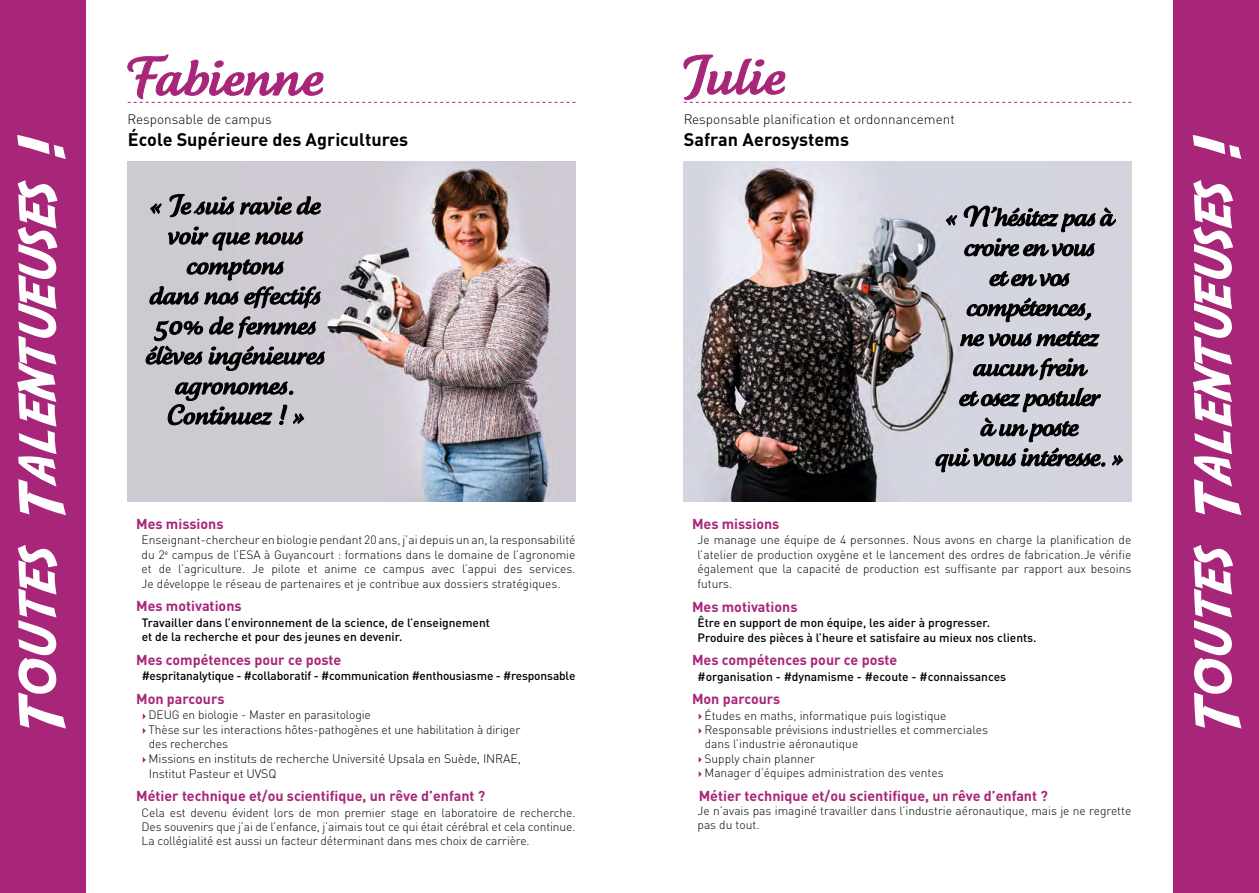
<style>
.page{position:relative;width:1259px;height:893px;background:#fff}
.page>*{position:absolute;margin:0;border:0;box-sizing:border-box;transform-origin:0 0}
.t1{font:63.3px "Adventure";letter-spacing:.035em;color:#fff}
.t2{font:700 18px "DIN Pro";color:#000}
.t3{font:700 14.25px "DIN Pro";color:#a8267a}
.t4{font:300 13.5px "DIN Pro";color:#000}
.t5{font:300 12.3px/14.7px "DIN Pro";letter-spacing:-.01em;color:#000}
.t6{font:300 12px/14.4px "DIN Pro";color:#000;text-align:justify}
.t7{font:500 12px/14.4px "DIN Pro";color:#000}
</style>
<div class="page">
<img style="left:683px;top:162px;width:362px;height:340px">
<div style="left:1045px;top:162px;width:86px;height:340px;background:#d4d4dd"></div>
<img style="left:238px;top:162px;width:337px;height:340px">
<div style="left:157px;top:162px;width:81px;height:340px;background:#cecad1"></div>
<div style="left:128px;top:162px;width:29px;height:340px;background:#cecad1"></div>
<div style="left:0;top:0;width:85px;height:893px;background:#a8267a"></div>
<div style="left:1174px;top:0;width:85px;height:893px;background:#a8267a"></div>
<svg style="left:143px;top:713px;width:3px;height:6px"></svg>
<svg style="left:143px;top:728px;width:3px;height:6px"></svg>
<svg style="left:143px;top:757px;width:3px;height:6px"></svg>
<svg style="left:698px;top:713px;width:3px;height:6px"></svg>
<svg style="left:698px;top:728px;width:3px;height:6px"></svg>
<svg style="left:698px;top:757px;width:3px;height:6px"></svg>
<svg style="left:698px;top:771px;width:3px;height:6px"></svg>
<svg style="left:127px;top:54px;width:448px;height:49px"></svg>
<svg style="left:935px;top:448px;width:188px;height:28px;background:#97989f"></svg>
<svg style="left:980px;top:418px;width:98px;height:24px;background:#898a90"></svg>
<svg style="left:959px;top:388px;width:141px;height:24px;background:#87888e"></svg>
<svg style="left:973px;top:358px;width:114px;height:22px;background:#828389"></svg>
<svg style="left:960px;top:331px;width:139px;height:15px;background:#636368"></svg>
<svg style="left:966px;top:298px;width:125px;height:24px;background:#86868d"></svg>
<svg style="left:989px;top:271px;width:80px;height:15px"></svg>
<svg style="left:964px;top:238px;width:130px;height:18px;background:#78787e"></svg>
<svg style="left:946px;top:206px;width:169px;height:26px;background:#8e8f96"></svg>
<svg style="left:168px;top:379px;width:136px;height:46px;background:#8b888d"></svg>
<svg style="left:146px;top:316px;width:179px;height:55px;background:#908e93"></svg>
<svg style="left:150px;top:286px;width:171px;height:23px;background:#807d82"></svg>
<svg style="left:187px;top:260px;width:97px;height:20px;background:#777479"></svg>
<svg style="left:168px;top:227px;width:135px;height:27px;background:#939096"></svg>
<svg style="left:150px;top:194px;width:171px;height:23px;background:#8a878d"></svg>
<svg style="left:683px;top:54px;width:448px;height:49px"></svg>
<p class="t4" style="left:128px;top:109px;width:146px">Responsable de campus</p>
<h2 class="t2" style="left:128px;top:124px;width:282px">École Supérieure des Agricultures</h2>
<p class="t4" style="left:684px;top:109px;width:272px">Responsable planification et ordonnancement</p>
<h2 class="t2" style="left:683px;top:124px;width:167px">Safran Aerosystems</h2>
<h1 class="t1" style="left:-1px;top:736px;width:603px;rotate:-90deg">Toutes Talentueuses !</h1>
<h1 class="t1" style="left:1175px;top:736px;width:603px;rotate:-90deg">Toutes Talentueuses !</h1>
<p class="t3" style="left:136px;top:512px;width:89px">Mes missions</p>
<p class="t6" style="left:142px;top:532px;width:435px">Enseignant-chercheur en biologie pendant 20 ans, j’ai depuis un an, la responsabilité du 2<sup>e</sup> campus de l’ESA à Guyancourt : formations dans le domaine de l’agronomie et de l’agriculture. Je pilote et anime ce campus avec l’appui des services.<br>Je développe le réseau de partenaires et je contribue aux dossiers stratégiques.</p>
<p class="t3" style="left:136px;top:594px;width:107px">Mes motivations</p>
<p class="t7" style="left:142px;top:614px;width:350px">Travailler dans l’environnement de la science, de l’enseignement et de la recherche et pour des jeunes en devenir.</p>
<p class="t3" style="left:136px;top:648px;width:207px">Mes compétences pour ce poste</p>
<p class="t7" style="left:142px;top:667px;width:435px">#espritanalytique - #collaboratif - #communication #enthousiasme - #responsable</p>
<p class="t3" style="left:136px;top:687px;width:90px">Mon parcours</p>
<p class="t6" style="left:149px;top:707px;width:373px;text-align:left">DEUG en biologie - Master en parasitologie<br>Thèse sur les interactions hôtes-pathogènes et une habilitation à diriger des recherches</p>
<p class="t5" style="left:149px;top:750px;width:374px">Missions en instituts de recherche Université Upsala en Suède, INRAE,<br>Institut Pasteur et UVSQ</p>
<p class="t3" style="left:136px;top:784px;width:351px">Métier technique et/ou scientifique, un rêve d’enfant ?</p>
<p class="t6" style="left:142px;top:804px;width:435px">Cela est devenu évident lors de mon premier stage en laboratoire de recherche.<br>Des souvenirs que j’ai de l’enfance, j’aimais tout ce qui était cérébral et cela continue.<br>La collégialité est aussi un facteur déterminant dans mes choix de carrière.</p>
<p class="t3" style="left:692px;top:512px;width:89px">Mes missions</p>
<p class="t6" style="left:697px;top:532px;width:435px">Je manage une équipe de 4 personnes. Nous avons en charge la planification de l’atelier de production oxygène et le lancement des ordres de fabrication.Je vérifie également que la capacité de production est suffisante par rapport aux besoins futurs.</p>
<p class="t3" style="left:692px;top:595px;width:107px">Mes motivations</p>
<p class="t7" style="left:697px;top:614px;width:340px">Être en support de mon équipe, les aider à progresser.<br>Produire des pièces à l’heure et satisfaire au mieux nos clients.</p>
<p class="t3" style="left:692px;top:648px;width:207px">Mes compétences pour ce poste</p>
<p class="t7" style="left:697px;top:668px;width:310px">#organisation - #dynamisme - #ecoute - #connaissances</p>
<p class="t3" style="left:692px;top:687px;width:90px">Mon parcours</p>
<p class="t6" style="left:704px;top:707px;width:285px;text-align:left">Études en maths, informatique puis logistique Responsable prévisions industrielles et commerciales dans l’industrie aéronautique<br>Supply chain planner<br>Manager d’équipes administration des ventes</p>
<p class="t3" style="left:698px;top:784px;width:351px">Métier technique et/ou scientifique, un rêve d’enfant ?</p>
<p class="t6" style="left:697px;top:802px;width:435px">Je n’avais pas imaginé travailler dans l’industrie aéronautique, mais je ne regrette pas du tout.</p>
</div>
